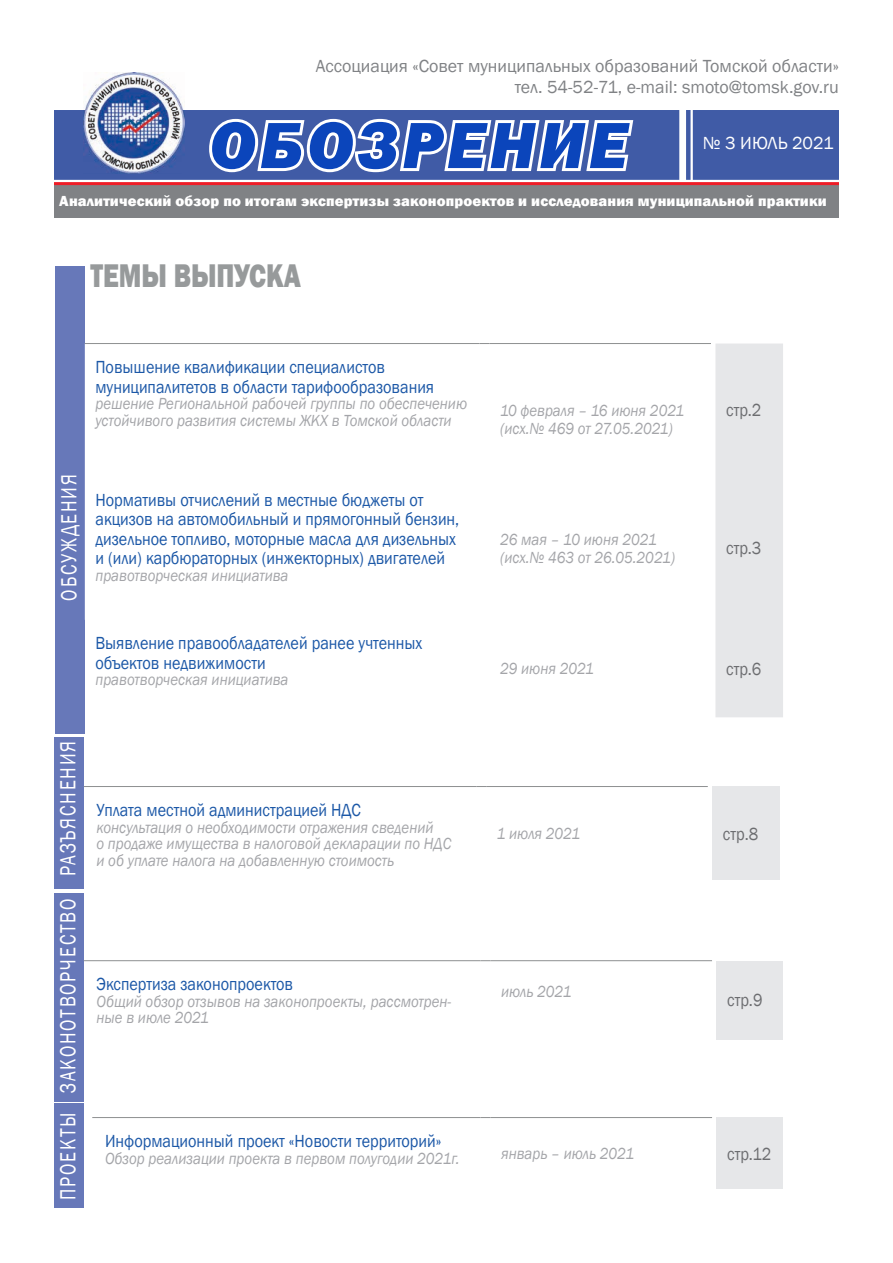
<style>
.page{position:relative;width:893px;height:1263px;background:#fff}
.page>*{position:absolute;margin:0;border:0;box-sizing:border-box;transform-origin:0 0}
.t1{font:italic 800 67.5px "Franklin Gothic";letter-spacing:.06em;color:#0b45bb}
.t2{font:800 33.75px "Franklin Gothic";color:#979a9b;scale:.8 1}
.t3{font:22.5px "Franklin Gothic";letter-spacing:.1em;color:#fff;scale:.8 1}
.t4{font:18px/19.5px "Franklin Gothic";color:#1c58a7;scale:.9 1}
.t5{font:18px/21.6px "Franklin Gothic";color:#808285;text-align:right}
.t6{font:18px "Franklin Gothic";color:#6c6d70;scale:.9 1}
.t7{font:18px "Franklin Gothic";color:#fff}
.t8{font:italic 16.5px/16.5px "Franklin Gothic";color:#a4a5a9;scale:.9 1}
.t9{font:800 15px "Franklin Gothic";letter-spacing:.01em;color:#fff}
</style>
<div class="page">
<div style="left:54px;top:110px;width:785px;height:70px;background:#405ba6"></div>
<hr style="left:690px;top:103px;width:3px;height:87px;background:#fff">
<div style="left:679px;top:103px;width:7px;height:87px;background:#fff"></div>
<div style="left:54px;top:185px;width:785px;height:32px;background:#808285"></div>
<hr style="left:54px;top:182px;width:785px;height:3px;background:#ee1c26">
<img style="left:84px;top:73px;width:101px;height:100px">
<svg style="left:206px;top:110px;width:431px;height:76px"></svg>
<div style="left:55px;top:266px;width:30px;height:467px;background:#6778b9"></div>
<div style="left:715px;top:343px;width:68px;height:374px;background:#e6e7e9"></div>
<hr style="left:85px;top:343px;width:394px;height:1px;background:#8e9091">
<hr style="left:489px;top:343px;width:222px;height:1px;background:#8e9091">
<div style="left:54px;top:893px;width:30px;height:208px;background:#6778b9"></div>
<div style="left:716px;top:961px;width:67px;height:78px;background:#e6e7e9"></div>
<hr style="left:84px;top:960px;width:396px;height:1px;background:#8e9091">
<hr style="left:490px;top:960px;width:222px;height:1px;background:#8e9091">
<div style="left:54px;top:737px;width:30px;height:152px;background:#6778b9"></div>
<div style="left:712px;top:786px;width:68px;height:94px;background:#e6e7e9"></div>
<hr style="left:84px;top:786px;width:392px;height:1px;background:#8e9091">
<hr style="left:486px;top:786px;width:222px;height:1px;background:#8e9091">
<div style="left:54px;top:1103px;width:30px;height:105px;background:#6778b9"></div>
<div style="left:716px;top:1117px;width:67px;height:72px;background:#e6e7e9"></div>
<hr style="left:92px;top:1117px;width:388px;height:1px;background:#8e9091">
<hr style="left:490px;top:1117px;width:222px;height:1px;background:#8e9091">
<p class="t5" style="left:316px;top:55px;width:525px">Ассоциация «Совет муниципальных образований Томской области» тел. 54-52-71, e-mail: smoto@tomsk.gov.ru</p>
<h1 class="t1" style="left:209px;top:101px;width:419px">ОБОЗРЕНИЕ</h1>
<p class="t7" style="left:703px;top:132px;width:132px">№ 3 ИЮЛЬ 2021</p>
<p class="t9" style="left:59px;top:191px;width:769px">Аналитический обзор по итогам экспертизы законопроектов и исследования муниципальной практики</p>
<h2 class="t2" style="left:90px;top:254px;width:265px">ТЕМЫ ВЫПУСКА</h2>
<p class="t4" style="left:95px;top:358px;width:378px">Повышение квалификации специалистов муниципалитетов в области тарифообразования</p>
<p class="t8" style="left:95px;top:396px;width:415px">решение Региональной рабочей группы по обеспечению устойчивого развития системы ЖКХ в Томской области</p>
<p class="t8" style="left:500px;top:401px;width:206px;line-height:18px">10 февраля – 16 июня 2021 (исх.№ 469 от 27.05.2021)</p>
<p class="t6" style="left:726px;top:399px;width:41px">стр.2</p>
<h3 class="t3" style="left:55px;top:601px;width:160px;rotate:-90deg">ОБСУЖДЕНИЯ</h3>
<p class="t4" style="left:95px;top:490px;width:406px">Нормативы отчислений в местные бюджеты от акцизов на автомобильный и прямогонный бензин, дизельное топливо, моторные масла для дизельных и (или) карбюраторных (инжекторных) двигателей</p>
<p class="t8" style="left:95px;top:567px;width:216px">правотворческая инициатива</p>
<p class="t4" style="left:95px;top:634px;width:365px">Выявление правообладателей ранее учтенных объектов недвижимости</p>
<p class="t8" style="left:95px;top:672px;width:216px">правотворческая инициатива</p>
<p class="t8" style="left:500px;top:531px;width:196px;line-height:18px">26 мая – 10 июня 2021 (исх.№ 463 от 26.05.2021)</p>
<p class="t6" style="left:726px;top:537px;width:41px">стр.3</p>
<p class="t8" style="left:500px;top:661px;width:106px">29 июня 2021</p>
<p class="t6" style="left:726px;top:658px;width:41px">стр.6</p>
<h3 class="t3" style="left:54px;top:876px;width:170px;rotate:-90deg">РАЗЪЯСНЕНИЯ</h3>
<h3 class="t3" style="left:54px;top:1093px;width:244px;rotate:-90deg">ЗАКОНОТВОРЧЕСТВО</h3>
<h3 class="t3" style="left:54px;top:1200px;width:111px;rotate:-90deg">ПРОЕКТЫ</h3>
<p class="t4" style="left:97px;top:801px;width:295px">Уплата местной администрацией НДС</p>
<p class="t8" style="left:97px;top:819px;width:396px">консультация о необходимости отражения сведений<br>о продаже имущества в налоговой декларации по НДС и об уплате налога на добавленную стоимость</p>
<p class="t8" style="left:497px;top:826px;width:94px">1 июля 2021</p>
<p class="t6" style="left:723px;top:822px;width:41px">стр.8</p>
<p class="t4" style="left:97px;top:975px;width:220px">Экспертиза законопроектов</p>
<p class="t8" style="left:97px;top:993px;width:396px">Общий обзор отзывов на законопроекты, рассмотрен&shy;ные в июле 2021</p>
<p class="t8" style="left:501px;top:983px;width:80px">июль 2021</p>
<p class="t6" style="left:727px;top:989px;width:41px">стр.9</p>
<p class="t4" style="left:105px;top:1132px;width:375px">Информационный проект «Новости территорий»</p>
<p class="t8" style="left:105px;top:1150px;width:395px">Обзор реализации проекта в первом полугодии 2021г.</p>
<p class="t8" style="left:501px;top:1145px;width:149px">январь – июль 2021</p>
<p class="t6" style="left:727px;top:1142px;width:51px">стр.12</p>
</div>
